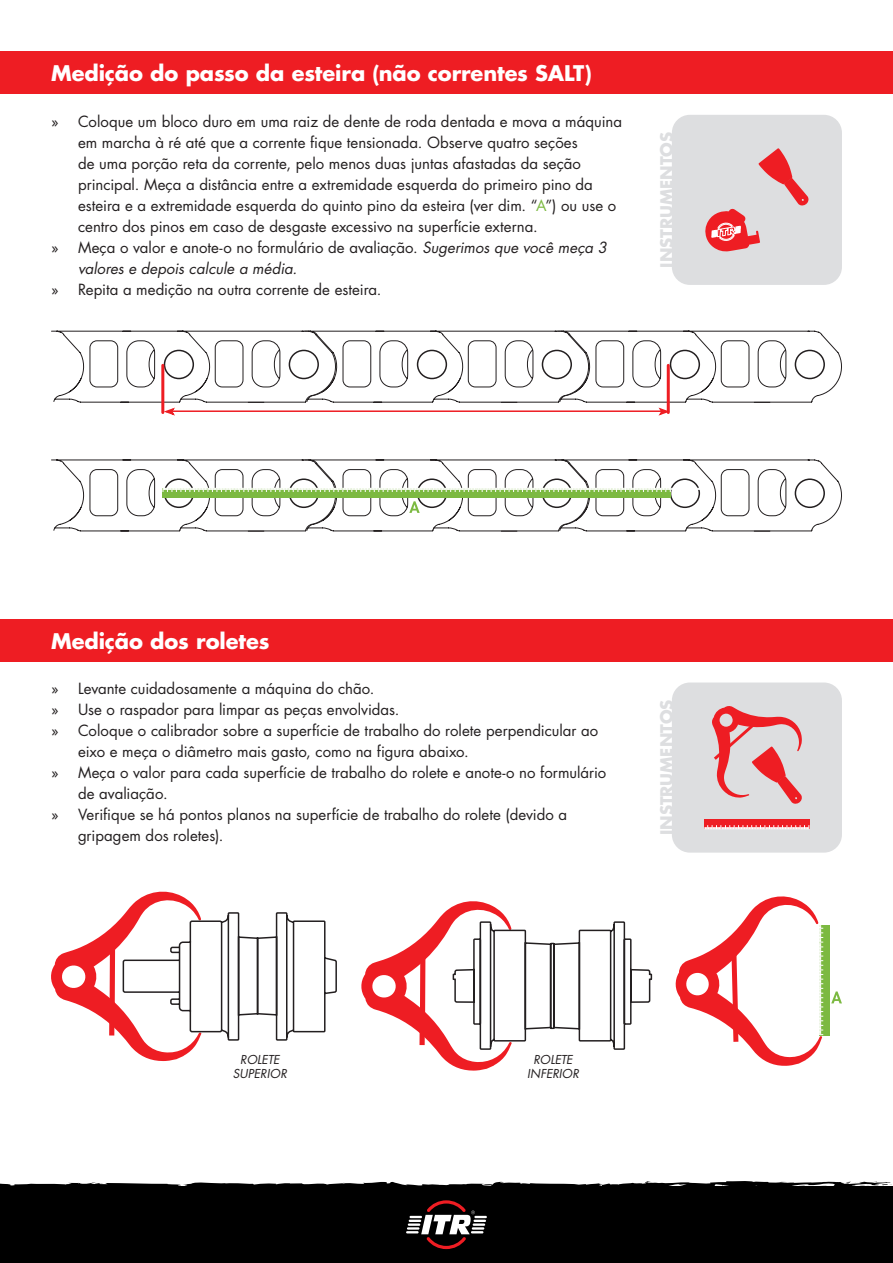
<style>
.page{position:relative;width:893px;height:1263px;background:#fff}
.page>*{position:absolute;margin:0;border:0;box-sizing:border-box;transform-origin:0 0}
.t1{font:700 21px "Futura Std";letter-spacing:-.005em;color:#fff}
.t2{font:700 16.5px "Futura Std";letter-spacing:-.005em;color:#dddee0}
.t3{font:15px/21px "Futura";color:#231f20}
.t4{font:italic 15px/21px "Futura";color:#231f20}
.t5{font:italic 12px "Futura Std";color:#231f20}
.s1{color:#7cb941}
.s2{font-style:normal}
.s3{font-family:"Futura Std"}
</style>
<div class="page">
<div style="left:0;top:1186px;width:893px;height:77px;background:#000"></div>
<svg style="left:406px;top:1200px;width:81px;height:49px"></svg>
<svg style="left:0;top:1181px;width:892px;height:5px"></svg>
<div style="left:0;top:51px;width:893px;height:43px;background:#ee1d23"></div>
<div style="left:0;top:619px;width:893px;height:42px;background:#ee1d23"></div>
<svg style="left:51px;top:330px;width:791px;height:86px"></svg>
<svg style="left:51px;top:459px;width:791px;height:73px"></svg>
<svg style="left:51px;top:891px;width:286px;height:170px"></svg>
<svg style="left:361px;top:901px;width:292px;height:170px"></svg>
<div style="left:819px;top:925px;width:10px;height:110px;background:#7cb941"></div>
<svg style="left:675px;top:896px;width:148px;height:170px"></svg>
<svg style="left:831px;top:991px;width:11px;height:12px"></svg>
<div style="left:672px;top:682px;width:170px;height:171px;background:#dddee0;border-radius:18px"></div>
<div style="left:672px;top:115px;width:170px;height:170px;background:#dddee0;border-radius:18px"></div>
<div style="left:704px;top:819px;width:105px;height:10px;background:#ee1d23"></div>
<svg style="left:705px;top:825px;width:105px;height:4px"></svg>
<svg style="left:712px;top:706px;width:90px;height:98px"></svg>
<svg style="left:705px;top:148px;width:104px;height:104px"></svg>
<p class="t1" style="left:51px;top:59px;width:542px">Medição do passo da esteira (não correntes SALT)</p>
<p class="t3" style="left:78px;top:110px;width:545px;text-indent:-27px">» Coloque um bloco duro em uma raiz de dente de roda dentada e mova a máquina em marcha à ré até que a corrente fique tensionada. Observe quatro seções<br>de uma porção reta da corrente, pelo menos duas juntas afastadas da seção principal. Meça a distância entre a extremidade esquerda do primeiro pino da esteira e a extremidade esquerda do quinto pino da esteira (ver dim. “<span class="s1">A</span>”) ou use o centro dos pinos em caso de desgaste excessivo na superfície externa.</p>
<p class="t4" style="left:78px;top:236px;width:531px;text-indent:-27px"><span class="s2">» Meça o valor e anote-o no formulário de avaliação.</span> Sugerimos que você meça 3 valores e depois calcule a média.</p>
<p class="t3" style="left:51px;top:278px;width:332px">» Repita a medição na outra corrente de esteira.</p>
<p class="t2" style="left:656px;top:268px;width:137px;rotate:-90deg">INSTRUMENTOS</p>
<p class="t1" style="left:51px;top:627px;width:220px">Medição dos roletes</p>
<p class="t3" style="left:51px;top:678px;width:325px">» Levante cuidadosamente a máquina do chão.</p>
<p class="t3" style="left:51px;top:699px;width:350px">» Use o raspador para limpar as peças envolvidas.</p>
<p class="t3" style="left:78px;top:720px;width:522px;text-indent:-27px">» Coloque o calibrador sobre a superfície de trabalho do rolete perpendicular ao eixo e meça o diâmetro mais gasto, como na figura abaixo.</p>
<p class="t3" style="left:78px;top:762px;width:530px;text-indent:-27px">» Meça o valor para cada superfície de trabalho do rolete e anote-o no formulário de avaliação.</p>
<p class="t3" style="left:78px;top:804px;width:491px;text-indent:-27px">» Verifique se há pontos planos na superfície de trabalho do rolete (devido a gripagem dos roletes)<span class="s3">.</span></p>
<p class="t2" style="left:656px;top:835px;width:137px;rotate:-90deg">INSTRUMENTOS</p>
<p class="t5" style="left:240px;top:1051px;width:41px">ROLETE</p>
<p class="t5" style="left:233px;top:1066px;width:56px">SUPERIOR</p>
<p class="t5" style="left:533px;top:1051px;width:41px">ROLETE</p>
<p class="t5" style="left:527px;top:1066px;width:53px">INFERIOR</p>
</div>
